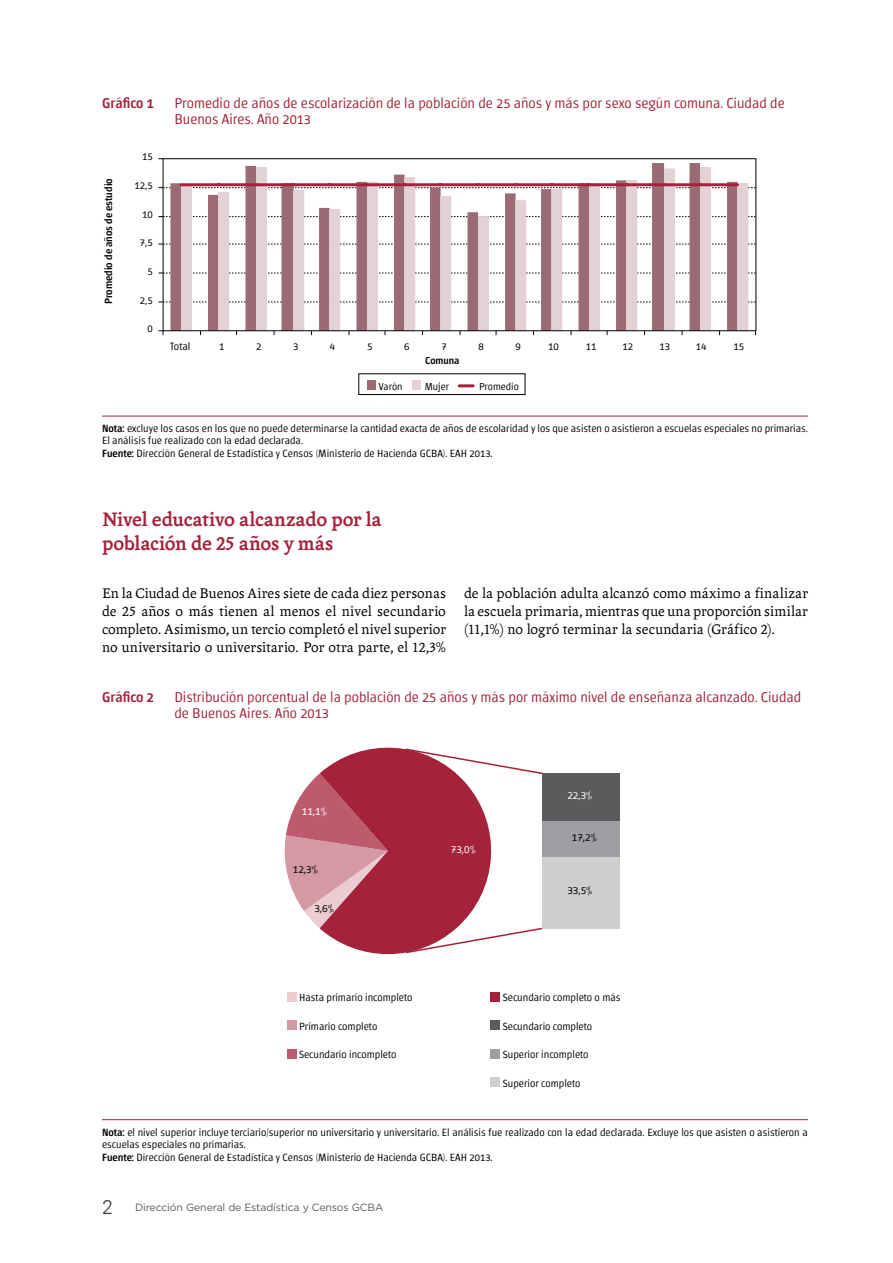
<style>
.page{position:relative;width:893px;height:1263px;background:#fff}
.page>*{position:absolute;margin:0;border:0;box-sizing:border-box;transform-origin:0 0}
.t1{font:700 21px/24px "Andralis ND Os F";letter-spacing:-.01em;color:#a4223a}
.t2{font:15px/18px "Andralis ND Os F";letter-spacing:.01em;color:#000;text-align:justify}
.t3{font:300 14.25px/15.8px "Chaco";color:#a4223a}
.t4{font:500 14.25px "Chaco";color:#a4223a}
.t5{font:300 11.1px "Chaco";color:#000}
.t6{font:300 11.1px "Chaco";color:#fff}
.t7{font:300 10.65px "Chaco";color:#000}
.t8{font:300 10.5px/12.3px "Chaco";color:#000}
.t9{font:10.5px "Gotham";letter-spacing:-.01em;color:#5a5b5d}
.t10{font:500 10.5px "Chaco";color:#000}
.t11{font:300 10.2px "Chaco";color:#000}
.t12{font:500 10.2px "Chaco";color:#000}
.s1{font-weight:500}
.s2{font-family:"Andralis NDSC"}
.s3{font-family:"Zurich BT";font-weight:300;font-size:19.5px;color:#414042}
</style>
<div class="page">
<hr style="left:102px;top:1119px;width:706px;height:1px;background:#a4223a">
<hr style="left:102px;top:416px;width:706px;height:1px;background:#a4223a">
<div style="left:358px;top:373px;width:167px;height:22px;border:1px solid #000"></div>
<svg style="left:171px;top:163px;width:530px;height:166px"></svg>
<svg style="left:181px;top:167px;width:567px;height:162px"></svg>
<svg style="left:159px;top:302px;width:594px;height:1px"></svg>
<svg style="left:159px;top:273px;width:594px;height:1px"></svg>
<svg style="left:159px;top:244px;width:594px;height:1px"></svg>
<svg style="left:159px;top:216px;width:594px;height:1px"></svg>
<svg style="left:159px;top:187px;width:594px;height:1px"></svg>
<div style="left:163px;top:158px;width:593px;height:173px;border:1px solid #000"></div>
<svg style="left:159px;top:330px;width:5px;height:5px"></svg>
<hr style="left:181px;top:183px;width:38px;height:3px;background:#fff">
<hr style="left:219px;top:183px;width:37px;height:3px;background:#fff">
<hr style="left:256px;top:183px;width:38px;height:3px;background:#fff">
<hr style="left:294px;top:183px;width:36px;height:3px;background:#fff">
<hr style="left:330px;top:183px;width:37px;height:3px;background:#fff">
<hr style="left:367px;top:183px;width:38px;height:3px;background:#fff">
<hr style="left:405px;top:183px;width:36px;height:3px;background:#fff">
<hr style="left:441px;top:183px;width:37px;height:3px;background:#fff">
<hr style="left:478px;top:183px;width:38px;height:3px;background:#fff">
<hr style="left:516px;top:183px;width:36px;height:3px;background:#fff">
<hr style="left:552px;top:183px;width:37px;height:3px;background:#fff">
<hr style="left:589px;top:183px;width:38px;height:3px;background:#fff">
<hr style="left:627px;top:183px;width:37px;height:3px;background:#fff">
<hr style="left:664px;top:183px;width:36px;height:3px;background:#fff">
<hr style="left:700px;top:183px;width:37px;height:3px;background:#fff">
<div style="left:367px;top:380px;width:9px;height:9px;background:#9a6b75"></div>
<div style="left:412px;top:380px;width:9px;height:9px;background:#e3d1d5"></div>
<div style="left:543px;top:773px;width:77px;height:48px;background:#5a5b5d"></div>
<div style="left:543px;top:821px;width:77px;height:36px;background:#9d9fa2"></div>
<div style="left:543px;top:857px;width:77px;height:71px;background:#cdcfd0"></div>
<svg style="left:284px;top:747px;width:260px;height:208px"></svg>
<div style="left:287px;top:992px;width:9px;height:9px;background:#eaccd2"></div>
<div style="left:287px;top:1020px;width:9px;height:10px;background:#d599a4"></div>
<div style="left:287px;top:1049px;width:9px;height:9px;background:#bc5b6d"></div>
<div style="left:491px;top:1020px;width:9px;height:10px;background:#5a5b5d"></div>
<div style="left:491px;top:1049px;width:9px;height:9px;background:#9d9fa2"></div>
<div style="left:491px;top:1077px;width:9px;height:10px;background:#cdcfd0"></div>
<div style="left:491px;top:992px;width:9px;height:9px;background:#a4223a"></div>
<h3 class="t4" style="left:102px;top:97px;width:53px">Gráfico 1</h3>
<h3 class="t3" style="left:174px;top:96px;width:612px">Promedio de años de escolarización de la población de 25 años y más por sexo según comuna. Ciudad de<br>Buenos Aires. Año 2013</h3>
<p class="t10" style="left:104px;top:304px;width:127px;rotate:-90deg">Promedio de años de estudio</p>
<p class="t7" style="left:142px;top:152px;width:12px">15</p>
<p class="t7" style="left:135px;top:180px;width:20px">12,5</p>
<p class="t7" style="left:142px;top:209px;width:12px">10</p>
<p class="t7" style="left:140px;top:238px;width:14px">7,5</p>
<p class="t7" style="left:147px;top:266px;width:7px">5</p>
<p class="t7" style="left:140px;top:295px;width:14px">2,5</p>
<p class="t7" style="left:147px;top:324px;width:7px">0</p>
<p class="t7" style="left:170px;top:341px;width:22px">Total</p>
<p class="t7" style="left:219px;top:341px;width:7px">1</p>
<p class="t7" style="left:256px;top:341px;width:7px">2</p>
<p class="t7" style="left:293px;top:341px;width:7px">3</p>
<p class="t7" style="left:330px;top:341px;width:7px">4</p>
<p class="t7" style="left:367px;top:341px;width:7px">5</p>
<p class="t7" style="left:404px;top:341px;width:7px">6</p>
<p class="t7" style="left:441px;top:341px;width:7px">7</p>
<p class="t7" style="left:478px;top:341px;width:7px">8</p>
<p class="t7" style="left:515px;top:341px;width:7px">9</p>
<p class="t7" style="left:548px;top:341px;width:12px">10</p>
<p class="t7" style="left:586px;top:341px;width:12px">11</p>
<p class="t7" style="left:622px;top:341px;width:12px">12</p>
<p class="t7" style="left:659px;top:341px;width:12px">13</p>
<p class="t7" style="left:696px;top:341px;width:12px">14</p>
<p class="t7" style="left:733px;top:341px;width:12px">15</p>
<p class="t12" style="left:425px;top:356px;width:36px">Comuna</p>
<p class="t11" style="left:379px;top:382px;width:25px">Varón</p>
<p class="t11" style="left:425px;top:382px;width:26px">Mujer</p>
<p class="t11" style="left:479px;top:382px;width:41px">Promedio</p>
<p class="t8" style="left:102px;top:423px;width:707px"><span class="s1">Nota:</span> excluye los casos en los que no puede determinarse la cantidad exacta de años de escolaridad y los que asisten o asistieron a escuelas especiales no primarias.<br>El análisis fue realizado con la edad declarada.<br><span class="s1">Fuente:</span> Dirección General de Estadística y Censos (Ministerio de Hacienda GCBA). EAH 2013.</p>
<h1 class="t1" style="left:102px;top:507px;width:281px">Nivel educativo alcanzado por la población de <span class="s2">25</span> años y más</h1>
<h2 class="t2" style="left:102px;top:584px;width:345px">En la Ciudad de Buenos Aires siete de cada diez personas de <span class="s2">25</span> años o más tienen al menos el nivel secundario completo. Asimismo, un tercio completó el nivel superior no universitario o universitario. Por otra parte, el <span class="s2">12</span>,<span class="s2">3</span>%</h2>
<h3 class="t4" style="left:102px;top:691px;width:53px">Gráfico 2</h3>
<h3 class="t3" style="left:174px;top:690px;width:628px">Distribución porcentual de la población de 25 años y más por máximo nivel de enseñanza alcanzado. Ciudad de Buenos Aires. Año 2013</h3>
<h2 class="t2" style="left:464px;top:584px;width:345px">de la población adulta alcanzó como máximo a finalizar la escuela primaria, mientras que una proporción similar (<span class="s2">11</span>,<span class="s2">1</span>%) no logró terminar la secundaria (Gráfico <span class="s2">2</span>).</h2>
<p class="t6" style="left:302px;top:806px;width:26px">11,1%</p>
<p class="t5" style="left:293px;top:864px;width:26px">12,3%</p>
<p class="t5" style="left:314px;top:903px;width:21px">3,6%</p>
<p class="t8" style="left:299px;top:992px;width:115px">Hasta primario incompleto</p>
<p class="t8" style="left:299px;top:1020px;width:80px">Primario completo</p>
<p class="t8" style="left:299px;top:1049px;width:99px">Secundario incompleto</p>
<p class="t6" style="left:451px;top:844px;width:26px">73,0%</p>
<p class="t6" style="left:567px;top:790px;width:26px">22,3%</p>
<p class="t5" style="left:572px;top:832px;width:26px">17,2%</p>
<p class="t5" style="left:567px;top:885px;width:26px">33,5%</p>
<p class="t8" style="left:503px;top:992px;width:119px">Secundario completo o más</p>
<p class="t8" style="left:503px;top:1020px;width:91px">Secundario completo</p>
<p class="t8" style="left:503px;top:1049px;width:87px">Superior incompleto</p>
<p class="t8" style="left:503px;top:1077px;width:79px">Superior completo</p>
<p class="t8" style="left:102px;top:1127px;width:707px"><span class="s1">Nota:</span> el nivel superior incluye terciario/superior no universitario y universitario. El análisis fue realizado con la edad declarada. Excluye los que asisten o asistieron a escuelas especiales no primarias.<br><span class="s1">Fuente:</span> Dirección General de Estadística y Censos (Ministerio de Hacienda GCBA). EAH 2013.</p>
<p class="t9" style="left:102px;top:1200px;width:283px"><span class="s3">2</span> Dirección General de Estadística y Censos GCBA</p>
</div>
